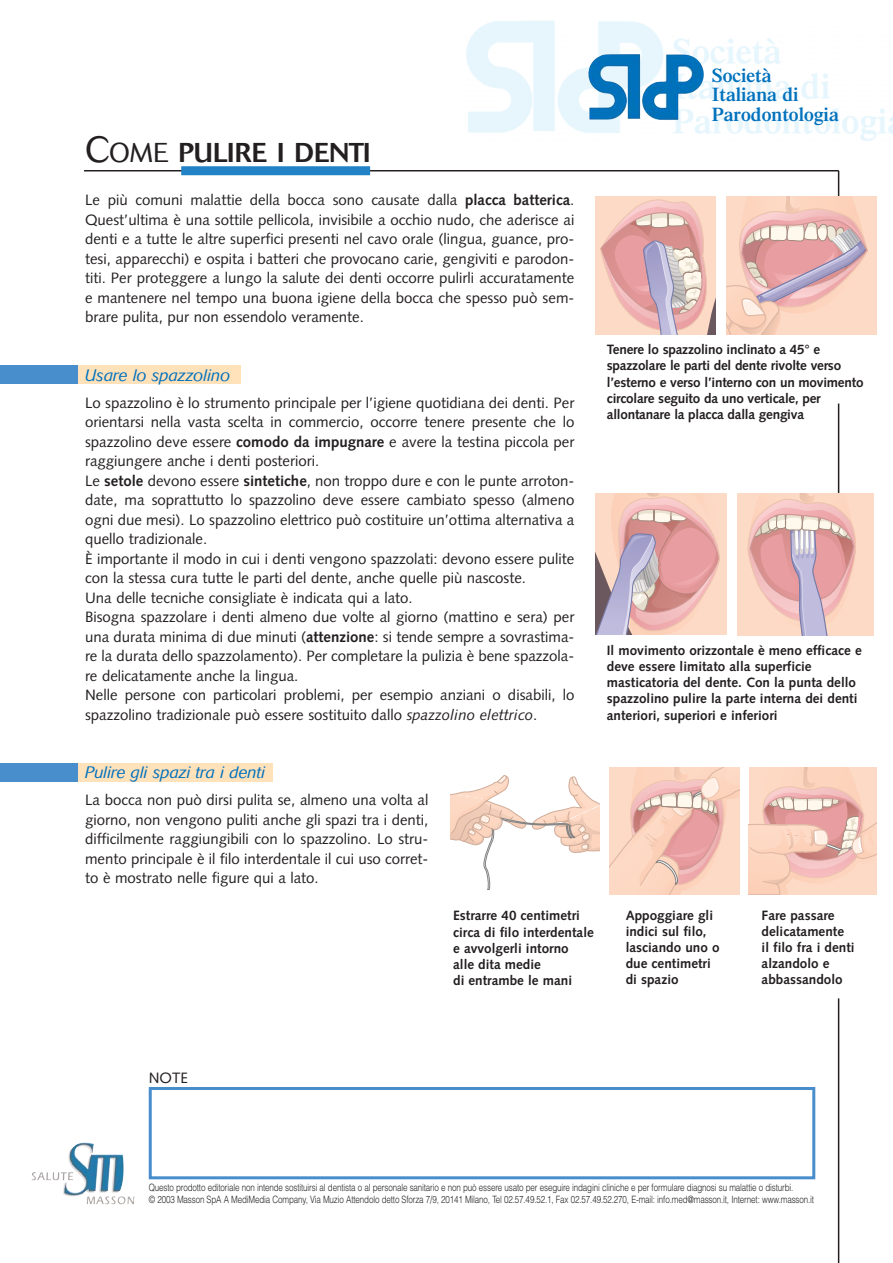
<style>
.page{position:relative;width:893px;height:1263px;background:#fff}
.page>*{position:absolute;margin:0;border:0;box-sizing:border-box;transform-origin:0 0}
.t1{font:500 27px "Cosmos";letter-spacing:-.005em;color:#231f20}
.t2{font:600 19.5px/19.5px "Times";color:#0071bc}
.t3{font:italic 300 16.5px "Cosmos";color:#0071bc}
.t4{font:15px/19.5px "Syntax";color:#231f20;text-align:justify}
.t5{font:700 13.5px/16.2px "Syntax";color:#231f20}
.t6{font:300 10.05px/12px "Helvetica";letter-spacing:-.015em;color:#231f20;scale:.8 1}
.s1{font-weight:300;font-size:36px}
.s2{font-weight:300}
.s3{font-weight:700}
.s4{font-style:italic}
</style>
<div class="page">
<img style="left:466px;top:21px;width:426px;height:120px">
<img style="left:588px;top:54px;width:115px;height:66px">
<div style="left:0;top:365px;width:128px;height:18px;background:#488ecc"></div>
<div style="left:78px;top:365px;width:163px;height:18px;background:#ffe1ba"></div>
<div style="left:0;top:764px;width:128px;height:18px;background:#488ecc"></div>
<div style="left:78px;top:764px;width:195px;height:18px;background:#ffe1ba"></div>
<hr style="left:84px;top:170px;width:754px;height:1px;background:#231f20">
<hr style="left:837px;top:998px;width:2px;height:265px;background:#231f20">
<hr style="left:837px;top:404px;width:2px;height:138px;background:#231f20">
<hr style="left:837px;top:171px;width:2px;height:93px;background:#231f20">
<div style="left:181px;top:166px;width:189px;height:9px;background:#2183c6"></div>
<div style="left:149px;top:1087px;width:666px;height:92px;border:3px solid #488ecc"></div>
<img style="left:32px;top:1143px;width:92px;height:54px">
<svg style="left:595px;top:86px;width:120px;height:249px"></svg>
<div style="left:726px;top:196px;width:150px;height:139px;background:#fddac6"></div>
<svg style="left:726px;top:196px;width:142px;height:139px"></svg>
<div style="left:736px;top:493px;width:137px;height:142px;background:#fddac6"></div>
<svg style="left:747px;top:493px;width:109px;height:142px"></svg>
<svg style="left:595px;top:493px;width:131px;height:141px;background:#dfb5b3"></svg>
<svg style="left:451px;top:775px;width:149px;height:115px"></svg>
<svg style="left:609px;top:767px;width:131px;height:127px;background:#f4cabb"></svg>
<svg style="left:748px;top:767px;width:128px;height:127px;background:#f4c9bb"></svg>
<h1 class="t1" style="left:85px;top:142px;width:287px"><span class="s1">C</span><span class="s2">OME</span> PULIRE I DENTI</h1>
<p class="t4" style="left:85px;top:192px;width:491px">Le più comuni malattie della bocca sono causate dalla <span class="s3">placca batterica</span>.<br>Quest’ultima è una sottile pellicola, invisibile a occhio nudo, che aderisce ai denti e a tutte le altre superfici presenti nel cavo orale (lingua, guance, pro&shy;tesi, apparecchi) e ospita i batteri che provocano carie, gengiviti e parodon&shy;titi. Per proteggere a lungo la salute dei denti occorre pulirli accuratamente e mantenere nel tempo una buona igiene della bocca che spesso può sem&shy;brare pulita, pur non essendolo veramente.</p>
<p class="t3" style="left:85px;top:369px;width:147px">Usare lo spazzolino</p>
<p class="t4" style="left:85px;top:394px;width:491px;text-align:left">Lo spazzolino è lo strumento principale per l’igiene quotidiana dei denti. Per orientarsi nella vasta scelta in commercio, occorre tenere presente che lo spazzolino deve essere <span class="s3">comodo da impugnare</span> e avere la testina piccola per raggiungere anche i denti posteriori.<br>Le <span class="s3">setole</span> devono essere <span class="s3">sintetiche</span>, non troppo dure e con le punte arroton&shy;date, ma soprattutto lo spazzolino deve essere cambiato spesso (almeno ogni due mesi). Lo spazzolino elettrico può costituire un’ottima alternativa a quello tradizionale.<br>È importante il modo in cui i denti vengono spazzolati: devono essere pulite con la stessa cura tutte le parti del dente, anche quelle più nascoste.<br>Una delle tecniche consigliate è indicata qui a lato.<br>Bisogna spazzolare i denti almeno due volte al giorno (mattino e sera) per una durata minima di due minuti (<span class="s3">attenzione</span>: si tende sempre a sovrastima&shy;re la durata dello spazzolamento). Per completare la pulizia è bene spazzola&shy;re delicatamente anche la lingua.<br>Nelle persone con particolari problemi, per esempio anziani o disabili, lo spazzolino tradizionale può essere sostituito dallo <span class="s4">spazzolino elettrico</span>.</p>
<p class="t3" style="left:85px;top:766px;width:181px">Pulire gli spazi tra i denti</p>
<p class="t4" style="left:85px;top:792px;width:345px">La bocca non può dirsi pulita se, almeno una volta al giorno, non vengono puliti anche gli spazi tra i denti, difficilmente raggiungibili con lo spazzolino. Lo stru&shy;mento principale è il filo interdentale il cui uso corret&shy;to è mostrato nelle figure qui a lato.</p>
<h2 class="t2" style="left:712px;top:67px;width:128px">Società<br>Italiana di<br>Parodontologia</h2>
<p class="t5" style="left:607px;top:343px;width:258px">Tenere lo spazzolino inclinato a 45° e spazzolare le parti del dente rivolte verso l’esterno e verso l’interno con un movimento circolare seguito da uno verticale, per allontanare la placca dalla gengiva</p>
<p class="t5" style="left:607px;top:643px;width:256px">Il movimento orizzontale è meno efficace e deve essere limitato alla superficie masticatoria del dente. Con la punta dello spazzolino pulire la parte interna dei denti anteriori, superiori e inferiori</p>
<p class="t4" style="left:149px;top:1069px;width:41px">NOTE</p>
<p class="t5" style="left:453px;top:909px;width:142px">Estrarre 40 centimetri circa di filo interdentale e avvolgerli intorno<br>alle dita medie<br>di entrambe le mani</p>
<p class="t5" style="left:625px;top:908px;width:95px">Appoggiare gli indici sul filo, lasciando uno o due centimetri di spazio</p>
<p class="t5" style="left:761px;top:908px;width:94px">Fare passare delicatamente il filo fra i denti alzandolo e abbassandolo</p>
<p class="t6" style="left:149px;top:1183px;width:833px">Questo prodotto editoriale non intende sostituirsi al dentista o al personale sanitario e non può essere usato per eseguire indagini cliniche e per formulare diagnosi su malattie o disturbi.<br>© 2003 Masson SpA A MediMedia Company, Via Muzio Attendolo detto Sforza 7/9, 20141 Milano, Tel 02.57.49.52.1, Fax 02.57.49.52.270, E-mail: info.med@masson.it, Internet: www.masson.it</p>
</div>
